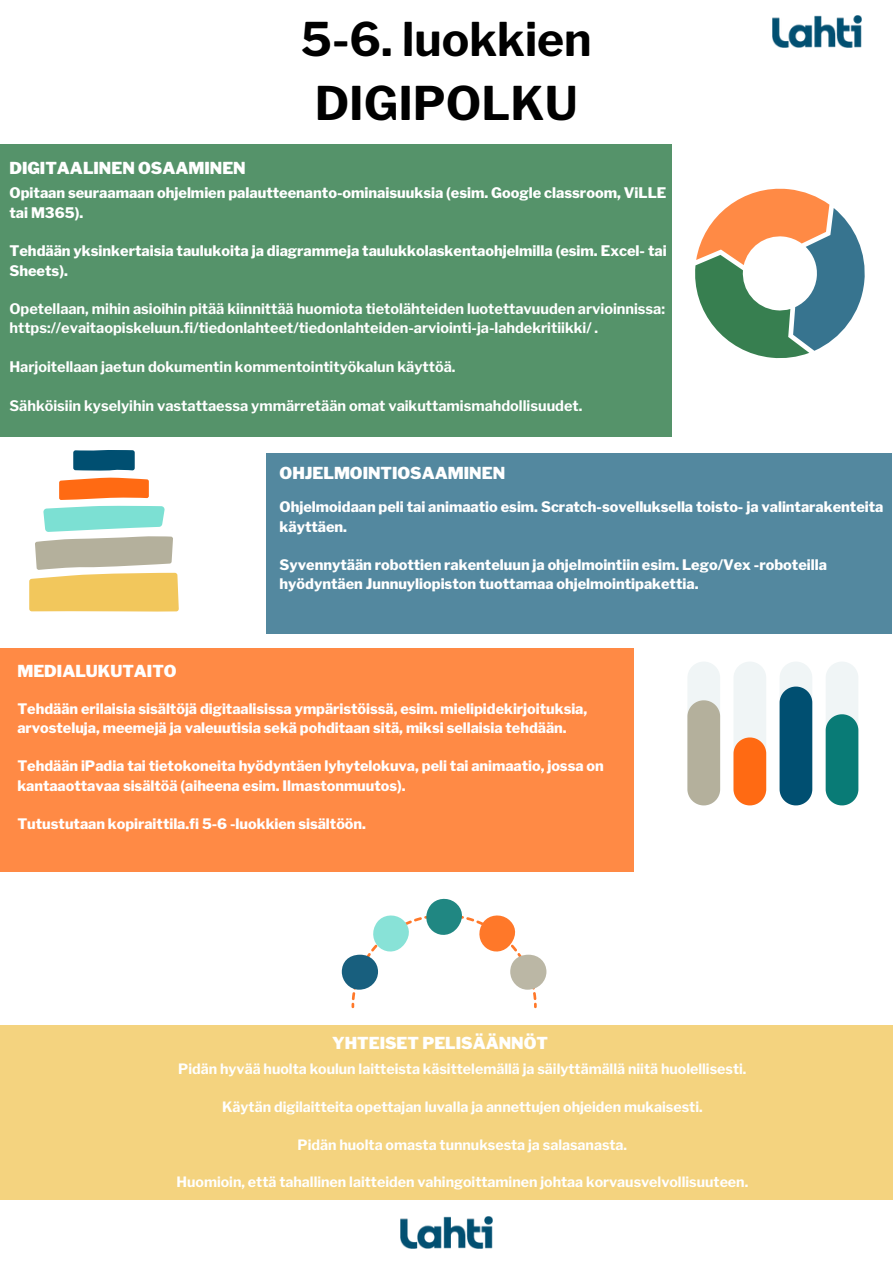
<style>
.page{position:relative;width:893px;height:1264px;background:#fff}
.page>*{position:absolute;margin:0;border:0;box-sizing:border-box;transform-origin:0 0}
.t1{font:700 46.05px/64.1px "Libre Franklin";color:#000}
.t2{font:900 16.35px "Libre Franklin";color:#fff}
.t3{font:800 14.4px/19.2px "Libre Franklin";color:#fff}
.t4{font:700 14.4px/19.2px "Libre Franklin";color:#fff}
.t5{font:700 14.1px "Libre Franklin";color:#fff}
</style>
<div class="page">
<div style="left:0;top:144px;width:671px;height:293px;background:#55936a"></div>
<div style="left:0;top:648px;width:633px;height:223px;background:#ff8a45"></div>
<div style="left:0;top:1025px;width:892px;height:174px;background:#f4d37f"></div>
<div style="left:266px;top:452px;width:626px;height:181px;background:#53889f"></div>
<svg style="left:695px;top:188px;width:170px;height:170px"></svg>
<svg style="left:29px;top:477px;width:150px;height:134px"></svg>
<svg style="left:73px;top:450px;width:62px;height:21px"></svg>
<div style="left:342px;top:954px;width:36px;height:35px;background:#185f7e;border-radius:50%"></div>
<div style="left:510px;top:954px;width:36px;height:35px;background:#bbb7a5;border-radius:50%"></div>
<svg style="left:351px;top:898px;width:185px;height:110px"></svg>
<svg style="left:825px;top:662px;width:33px;height:143px"></svg>
<svg style="left:779px;top:662px;width:33px;height:143px"></svg>
<svg style="left:687px;top:662px;width:33px;height:143px"></svg>
<svg style="left:733px;top:662px;width:33px;height:143px"></svg>
<img style="left:401px;top:1216px;width:91px;height:32px">
<img style="left:772px;top:16px;width:89px;height:31px">
<p class="t2" style="left:9px;top:158px;width:238px">DIGITAALINEN OSAAMINEN</p>
<p class="t1" style="left:301px;top:8px;width:292px">5-6. luokkien<br>DIGIPOLKU</p>
<p class="t3" style="left:9px;top:184px;width:658px">Opitaan seuraamaan ohjelmien palautteenanto-ominaisuuksia (esim. Google classroom, ViLLE tai M365).</p>
<p class="t3" style="left:9px;top:241px;width:658px">Tehdään yksinkertaisia taulukoita ja diagrammeja taulukkolaskentaohjelmilla (esim. Excel- tai<br>Sheets).</p>
<p class="t4" style="left:9px;top:299px;width:657px">Opetellaan, mihin asioihin pitää kiinnittää huomiota tietolähteiden luotettavuuden arvioinnissa: https://evaitaopiskeluun.fi/tiedonlahteet/tiedonlahteiden-arviointi-ja-lahdekritiikki/ .</p>
<p class="t4" style="left:9px;top:357px;width:447px">Harjoitellaan jaetun dokumentin kommentointityökalun käyttöä.</p>
<p class="t4" style="left:9px;top:396px;width:574px">Sähköisiin kyselyihin vastattaessa ymmärretään omat vaikuttamismahdollisuudet.</p>
<p class="t2" style="left:17px;top:661px;width:161px">MEDIALUKUTAITO</p>
<p class="t2" style="left:279px;top:463px;width:227px">OHJELMOINTIOSAAMINEN</p>
<p class="t3" style="left:279px;top:497px;width:605px">Ohjelmoidaan peli tai animaatio esim. Scratch-sovelluksella toisto- ja valintarakenteita käyttäen.</p>
<p class="t3" style="left:279px;top:555px;width:548px">Syvennytään robottien rakenteluun ja ohjelmointiin esim. Lego/Vex -roboteilla hyödyntäen Junnuyliopiston tuottamaa ohjelmointipakettia.</p>
<p class="t3" style="left:17px;top:699px;width:571px">Tehdään erilaisia sisältöjä digitaalisissa ympäristöissä, esim. mielipidekirjoituksia, arvosteluja, meemejä ja valeuutisia sekä pohditaan sitä, miksi sellaisia tehdään.</p>
<p class="t3" style="left:17px;top:756px;width:587px">Tehdään iPadia tai tietokoneita hyödyntäen lyhytelokuva, peli tai animaatio, jossa on kantaaottavaa sisältöä (aiheena esim. Ilmastonmuutos).</p>
<p class="t3" style="left:17px;top:814px;width:350px">Tutustutaan kopiraittila.fi 5-6 -luokkien sisältöön.</p>
<p class="t2" style="left:332px;top:1033px;width:217px">YHTEISET PELISÄÄNNÖT</p>
<p class="t5" style="left:178px;top:1060px;width:569px">Pidän hyvää huolta koulun laitteista käsittelemällä ja säilyttämällä niitä huolellisesti.</p>
<p class="t5" style="left:222px;top:1098px;width:482px">Käytän digilaitteita opettajan luvalla ja annettujen ohjeiden mukaisesti.</p>
<p class="t5" style="left:297px;top:1135px;width:331px">Pidän huolta omasta tunnuksesta ja salasanasta.</p>
<p class="t5" style="left:176px;top:1173px;width:573px">Huomioin, että tahallinen laitteiden vahingoittaminen johtaa korvausvelvollisuuteen.</p>
</div>
